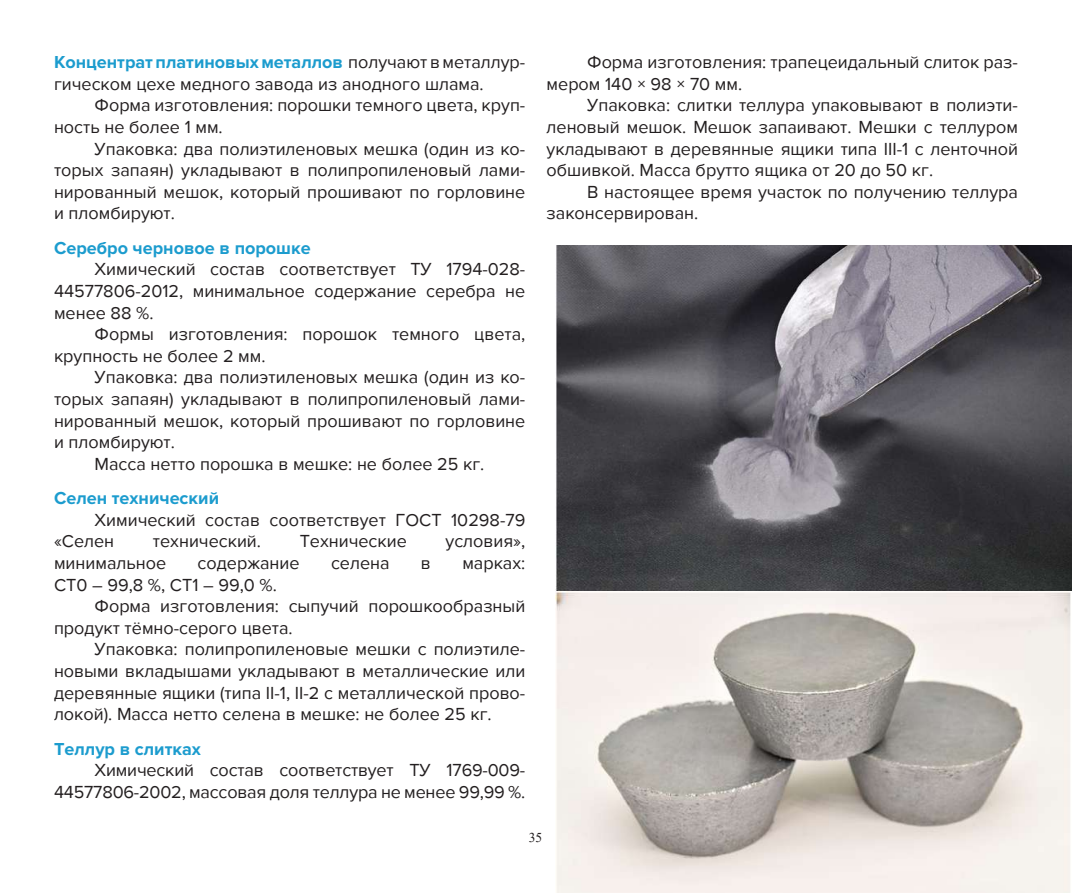
<style>
.page{position:relative;width:1072px;height:893px;background:#fff}
.page>*{position:absolute;margin:0;border:0;box-sizing:border-box;transform-origin:0 0}
.t1{font:18px/21.6px "Proxima Nova";color:#231f20}
.t2{font:700 18px "Proxima Nova";color:#1c9cce}
.t3{font:13.5px "Times New Roman";color:#231f20}
.s1{font-weight:700;color:#1c9cce}
</style>
<div class="page">
<img style="left:555px;top:246px;width:516px;height:647px">
<p class="t1" style="left:54px;top:52px;width:473px"><span class="s1">Концентрат платиновых металлов</span> получают в металлур&shy;гическом цехе медного завода из анодного шлама.</p>
<p class="t1" style="left:54px;top:95px;width:473px;text-indent:40px">Форма изготовления: порошки темного цвета, круп&shy;ность не более 1 мм.</p>
<p class="t1" style="left:54px;top:138px;width:473px;text-align:justify;text-indent:40px">Упаковка: два полиэтиленовых мешка (один из ко&shy;торых запаян) укладывают в полипропиленовый лами&shy;нированный мешок, который прошивают по горловине и пломбируют.</p>
<p class="t2" style="left:54px;top:237px;width:258px">Серебро черновое в порошке</p>
<p class="t1" style="left:54px;top:259px;width:473px;text-align:justify;text-indent:40px">Химический состав соответствует ТУ 1794-028- 44577806-2012, минимальное содержание серебра не менее 88 %.</p>
<p class="t1" style="left:54px;top:324px;width:473px;text-indent:40px">Формы изготовления: порошок темного цвета, крупность не более 2 мм.</p>
<p class="t1" style="left:94px;top:367px;width:432px">Упаковка: два полиэтиленовых мешка (один из ко-</p>
<p class="t1" style="left:54px;top:388px;width:473px">торых запаян) укладывают в полипропиленовый лами-</p>
<p class="t1" style="left:54px;top:410px;width:473px">нированный мешок, который прошивают по горловине</p>
<p class="t1" style="left:54px;top:432px;width:122px">и пломбируют.</p>
<p class="t1" style="left:94px;top:453px;width:391px">Масса нетто порошка в мешке: не более 25 кг.</p>
<p class="t2" style="left:54px;top:488px;width:167px">Селен технический</p>
<p class="t1" style="left:54px;top:509px;width:473px;text-indent:40px">Химический состав соответствует ГОСТ 10298-79 «Селен</p>
<p class="t1" style="left:153px;top:531px;width:110px">технический.</p>
<p class="t1" style="left:300px;top:531px;width:109px">Технические</p>
<p class="t1" style="left:445px;top:531px;width:81px">условия»,</p>
<p class="t1" style="left:54px;top:552px;width:114px">минимальное</p>
<p class="t1" style="left:198px;top:552px;width:104px">содержание</p>
<p class="t1" style="left:331px;top:552px;width:60px">селена</p>
<p class="t1" style="left:421px;top:552px;width:11px">в</p>
<p class="t1" style="left:462px;top:552px;width:64px">марках:</p>
<p class="t1" style="left:54px;top:574px;width:224px">СТ0 – 99,8 %, СТ1 – 99,0 %.</p>
<p class="t1" style="left:94px;top:596px;width:432px">Форма изготовления: сыпучий порошкообразный</p>
<p class="t1" style="left:54px;top:617px;width:240px">продукт тёмно-серого цвета.</p>
<p class="t1" style="left:94px;top:639px;width:432px">Упаковка: полипропиленовые мешки с полиэтиле-</p>
<p class="t1" style="left:54px;top:660px;width:473px">новыми вкладышами укладывают в металлические или</p>
<p class="t1" style="left:54px;top:682px;width:473px">деревянные ящики (типа II-1, II-2 с металлической прово-</p>
<p class="t1" style="left:54px;top:704px;width:439px">локой). Масса нетто селена в мешке: не более 25 кг.</p>
<p class="t2" style="left:54px;top:738px;width:148px">Теллур в слитках</p>
<p class="t1" style="left:54px;top:760px;width:473px;text-align:right">Химический состав соответствует ТУ 1769-009-<br>44577806-2002, массовая доля теллура не менее 99,99 %.</p>
<p class="t1" style="left:546px;top:52px;width:473px;text-indent:40px">Форма изготовления: трапецеидальный слиток раз&shy;мером 140 × 98 × 70 мм.</p>
<p class="t1" style="left:546px;top:95px;width:473px;text-align:justify;text-indent:40px">Упаковка: слитки теллура упаковывают в полиэти&shy;леновый мешок. Мешок запаивают. Мешки с теллуром укладывают в деревянные ящики типа III-1 с ленточной обшивкой. Масса брутто ящика от 20 до 50 кг.</p>
<p class="t1" style="left:546px;top:181px;width:473px;text-indent:40px">В настоящее время участок по получению теллура законсервирован.</p>
<p class="t3" style="left:529px;top:828px;width:15px">35</p>
</div>
